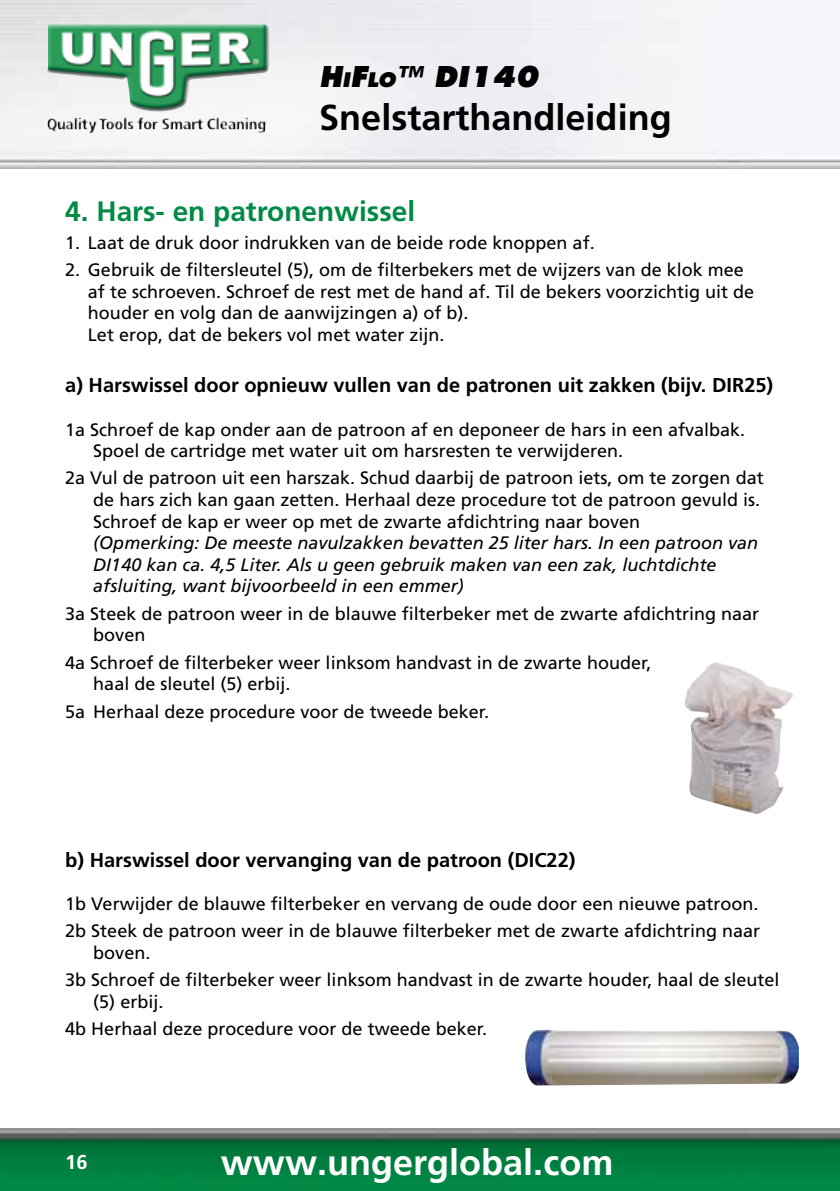
<style>
.page{position:relative;width:840px;height:1191px;background:#fff}
.page>*{position:absolute;margin:0;border:0;box-sizing:border-box;transform-origin:0 0}
.t1{font:700 36px "Frutiger LT Pro";color:#000}
.t2{font:700 36px "Frutiger LT Pro";color:#fff}
.t3{font:700 28px "Frutiger LT Pro";color:#008b45}
.t4{font:italic 800 28px "Futura Com";color:#000}
.t5{font:700 20px "Frutiger LT Pro";color:#000}
.t6{font:700 20px "Frutiger LT Pro";color:#fff}
.t7{font:18px/21.6px "Frutiger LT Pro";color:#000}
.t8{font:italic 18px/21.6px "Frutiger LT Pro";color:#000}
.s1{font-size:19.6px}
</style>
<div class="page">
<img style="left:0;top:0;width:839px;height:169px">
<img style="left:47px;top:24px;width:223px;height:107px">
<img style="left:0;top:1128px;width:839px;height:63px">
<img style="left:525px;top:1029px;width:273px;height:56px">
<img style="left:685px;top:662px;width:108px;height:152px">
<h2 class="t4" style="left:319px;top:57px;width:220px">H<span class="s1">i</span>F<span class="s1">lo</span>™ DI140</h2>
<h1 class="t1" style="left:319px;top:96px;width:354px">Snelstarthandleiding</h1>
<h2 class="t3" style="left:65px;top:195px;width:351px">4. Hars- en patronenwissel</h2>
<p class="t7" style="left:65px;top:232px;width:530px">1. Laat de druk door indrukken van de beide rode knoppen af.</p>
<p class="t7" style="left:88px;top:259px;width:667px;text-indent:-23px">2. Gebruik de filtersleutel (5), om de filterbekers met de wijzers van de klok mee af te schroeven. Schroef de rest met de hand af. Til de bekers voorzichtig uit de houder en volg dan de aanwijzingen a) of b).<br>Let erop, dat de bekers vol met water zijn.</p>
<p class="t5" style="left:65px;top:373px;width:709px">a) Harswissel door opnieuw vullen van de patronen uit zakken (bijv. DIR25)</p>
<p class="t7" style="left:93px;top:418px;width:653px;text-indent:-28px">1a Schroef de kap onder aan de patroon af en deponeer de hars in een afvalbak.<br>Spoel de cartridge met water uit om harsresten te verwijderen.</p>
<p class="t7" style="left:93px;top:467px;width:671px;text-indent:-28px">2a Vul de patroon uit een harszak. Schud daarbij de patroon iets, om te zorgen dat de hars zich kan gaan zetten. Herhaal deze procedure tot de patroon gevuld is.<br>Schroef de kap er weer op met de zwarte afdichtring naar boven</p>
<p class="t8" style="left:93px;top:532px;width:666px">(Opmerking: De meeste navulzakken bevatten 25 liter hars. In een patroon van<br>DI140 kan ca. 4,5 Liter. Als u geen gebruik maken van een zak, luchtdichte afsluiting, want bijvoorbeeld in een emmer)</p>
<p class="t7" style="left:93px;top:603px;width:667px;text-indent:-28px">3a Steek de patroon weer in de blauwe filterbeker met de zwarte afdichtring naar boven</p>
<p class="t7" style="left:93px;top:651px;width:559px;text-indent:-28px">4a Schroef de filterbeker weer linksom handvast in de zwarte houder, haal de sleutel (5) erbij.</p>
<p class="t7" style="left:65px;top:700px;width:425px">5a Herhaal deze procedure voor de tweede beker.</p>
<p class="t5" style="left:65px;top:848px;width:511px">b) Harswissel door vervanging van de patroon (DIC22)</p>
<p class="t7" style="left:65px;top:890px;width:696px;line-height:27.2px">1b Verwijder de blauwe filterbeker en vervang de oude door een nieuwe patroon.<br>2b Steek de patroon weer in de blauwe filterbeker met de zwarte afdichtring naar</p>
<p class="t7" style="left:65px;top:939px;width:715px;line-height:27.2px;text-indent:28px">boven.<br>3b Schroef de filterbeker weer linksom handvast in de zwarte houder, haal de sleutel</p>
<p class="t7" style="left:65px;top:987px;width:423px;line-height:27.2px;text-indent:28px">(5) erbij.<br>4b Herhaal deze procedure voor de tweede beker.</p>
<p class="t6" style="left:65px;top:1150px;width:24px">16</p>
<h1 class="t2" style="left:221px;top:1141px;width:394px">www.ungerglobal.com</h1>
</div>
